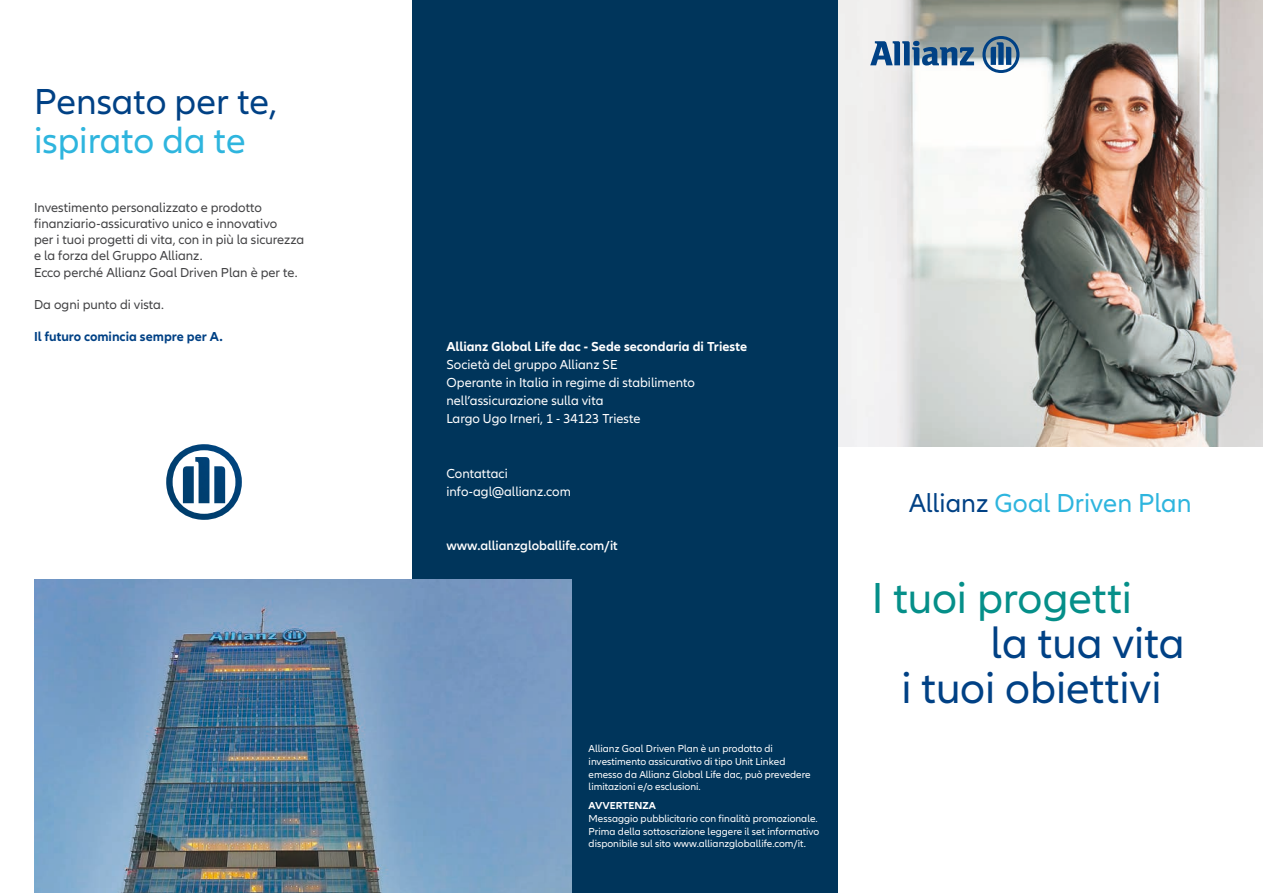
<style>
.page{position:relative;width:1263px;height:893px;background:#fff}
.page>*{position:absolute;margin:0;border:0;box-sizing:border-box;transform-origin:0 0}
.t1{font:45px/45px "Allianz Neo";color:#004185}
.t2{font:45px "Allianz Neo";color:#058f89}
.t3{font:37.5px "Allianz Neo";color:#004185}
.t4{font:37.5px "Allianz Neo";color:#2eb5de}
.t5{font:27px "Allianz Neo";color:#2eb5de}
.t6{font:13.5px/16.2px "Allianz Neo";color:#434345}
.t7{font:13.5px/18.1px "Allianz Neo";color:#fff}
.t8{font:700 13.5px "Allianz Neo";color:#fff}
.t9{font:600 13.5px "Allianz Neo";color:#fff}
.t10{font:700 13.5px "Allianz Neo";color:#004185}
.t11{font:10.5px/12.6px "Allianz Neo";color:#fff}
.t12{font:700 10.5px "Allianz Neo";color:#fff}
.s1{color:#004185}
</style>
<div class="page">
<img style="left:838px;top:0;width:425px;height:446px">
<div style="left:412px;top:0;width:426px;height:893px;background:#00355b"></div>
<img style="left:166px;top:444px;width:76px;height:76px">
<svg style="left:870px;top:41px;width:104px;height:25px;background:#6184a6"></svg>
<svg style="left:982px;top:36px;width:37px;height:37px"></svg>
<img style="left:34px;top:579px;width:537px;height:314px">
<h2 class="t3" style="left:34px;top:87px;width:244px">Pensato per te,</h2>
<h2 class="t4" style="left:34px;top:127px;width:213px">ispirato da te</h2>
<p class="t6" style="left:34px;top:200px;width:272px">Investimento personalizzato e prodotto finanziario-assicurativo unico e innovativo<br>per i tuoi progetti di vita, con in più la sicurezza e la forza del Gruppo Allianz.<br>Ecco perché Allianz Goal Driven Plan è per te.</p>
<p class="t6" style="left:34px;top:297px;width:131px">Da ogni punto di vista.</p>
<p class="t10" style="left:34px;top:329px;width:190px">Il futuro comincia sempre per A.</p>
<p class="t8" style="left:446px;top:338px;width:302px">Allianz Global Life dac - Sede secondaria di Trieste</p>
<p class="t7" style="left:446px;top:356px;width:250px">Società del gruppo Allianz SE<br>Operante in Italia in regime di stabilimento nell’assicurazione sulla vita<br>Largo Ugo Irneri, 1 - 34123 Trieste</p>
<p class="t7" style="left:446px;top:465px;width:126px">Contattaci info-agl@allianz.com</p>
<p class="t9" style="left:446px;top:541px;width:173px">www.allianzgloballife.com/it</p>
<p class="t11" style="left:589px;top:743px;width:223px">Allianz Goal Driven Plan è un prodotto di investimento assicurativo di tipo Unit Linked emesso da Allianz Global Life dac, può prevedere limitazioni e/o esclusioni.</p>
<p class="t12" style="left:589px;top:799px;width:69px">AVVERTENZA</p>
<p class="t11" style="left:589px;top:813px;width:232px">Messaggio pubblicitario con finalità promozionale.<br>Prima della sottoscrizione leggere il set informativo disponibile sul sito www.allianzgloballife.com/it.</p>
<h3 class="t5" style="left:909px;top:493px;width:284px"><span class="s1">Allianz</span> Goal Driven Plan</h3>
<h1 class="t2" style="left:872px;top:581px;width:262px">I tuoi progetti</h1>
<h1 class="t1" style="left:901px;top:624px;width:285px;text-indent:89px">la tua vita i tuoi obiettivi</h1>
</div>
